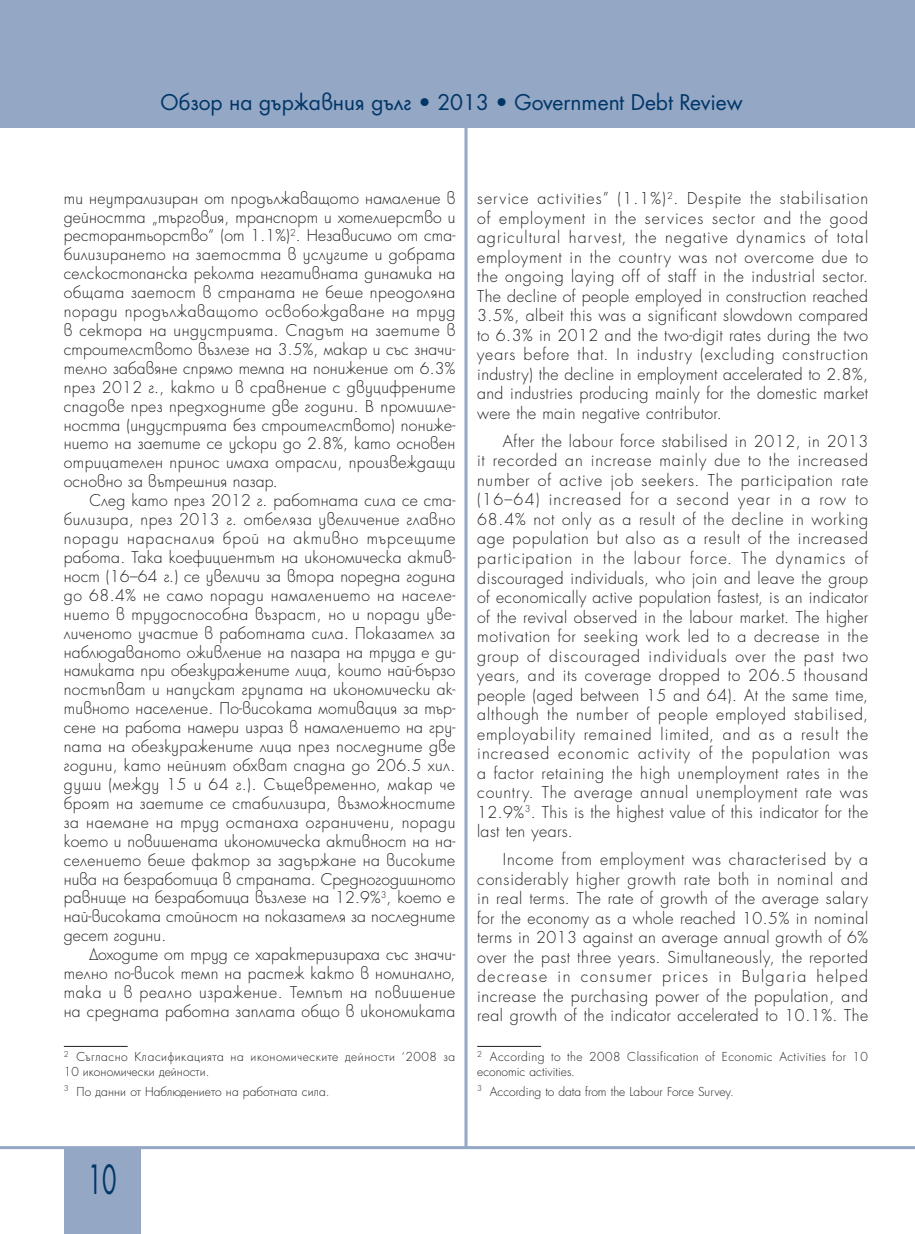
<style>
.page{position:relative;width:915px;height:1234px;background:#fff}
.page>*{position:absolute;margin:0;border:0;box-sizing:border-box;transform-origin:0 0}
.t1{font:39px "SP Futur";color:#003667;scale:.6 1}
.t2{font:21px "SP Futur";color:#003667}
.Body_text__e{font:300 15.9px/19.5px "SP Futur";letter-spacing:.02em;color:#231f20;text-align:justify}
.Бележка_по_линия{font:300 15.9px/19.5px "SP Futur";letter-spacing:.015em;color:#231f20;text-align:justify}
.Body_text__b{font:300 15.75px/18.9px "SP Futur";letter-spacing:.015em;color:#231f20;text-align:justify}
.Бележка_по_линия-2{font:300 15.75px/18.9px "SP Futur";letter-spacing:.01em;color:#231f20;text-align:justify}
.Бележка_по_линия-3{font:300 12px "SP Future";letter-spacing:.01em;color:#231f20}
.Бележка_по_линия-4{font:300 12px/15px "SP Future";letter-spacing:.045em;color:#231f20}
.Бележка_по_линия-5{font:300 12px/15px "SP Future";letter-spacing:.03em;color:#231f20}
</style>
<div class="page">
<div style="left:0;top:0;width:914px;height:127px;background:#94a7c5"></div>
<hr style="left:0;top:1145px;width:914px;height:3px;background:#94a7c5">
<hr style="left:464px;top:128px;width:3px;height:1020px;background:#94a7c5">
<div style="left:64px;top:1147px;width:76px;height:86px;background:#94a7c5"></div>
<hr style="left:64px;top:1045px;width:64px;height:1px;background:#231f20">
<hr style="left:477px;top:1045px;width:64px;height:1px;background:#231f20">
<h2 class="t2" style="left:160px;top:88px;width:583px">Обзор на държавния дълг • 2013 • Government Debt Review</h2>
<p class="Бележка_по_линия-2" style="left:64px;top:188px;width:393px">ти неутрализиран от продължаващото намаление в дейността „търговия, транспорт и хотелиерство и ресторантьорство“ (от 1.1%)<sup>2</sup>. Независимо от ста&shy;билизирането на заетостта в услугите и добрата селскостопанска реколта негативната динамика на общата заетост в страната не беше преодоляна поради продължаващото освобождаване на труд в сектора на индустрията. Спадът на заетите в строителството възлезе на 3.5%, макар и със значи&shy;телно забавяне спрямо темпа на понижение от 6.3% през 2012 г., както и в сравнение с двуцифрените спадове през предходните две години. В промишле&shy;ността (индустрията без строителството) пониже&shy;нието на заетите се ускори до 2.8%, като основен отрицателен принос имаха отрасли, произвеждащи основно за вътрешния пазар.</p>
<p class="Body_text__b" style="left:64px;top:491px;width:393px;text-indent:26px">След като през 2012 г. работната сила се ста&shy;билизира, през 2013 г. отбеляза увеличение главно поради нарасналия брой на активно търсещите работа. Така коефициентът на икономическа актив&shy;ност (16–64 г.) се увеличи за втора поредна година до 68.4% не само поради намалението на населе&shy;нието в трудоспособна възраст, но и поради уве&shy;личеното участие в работната сила. Показател за наблюдаваното оживление на пазара на труда е ди&shy;намиката при обезкуражените лица, които най-бързо постъпват и напускат групата на икономически ак&shy;тивното население. По-високата мотивация за тър&shy;сене на работа намери израз в намалението на гру&shy;пата на обезкуражените лица през последните две години, като нейният обхват спадна до 206.5 хил. души (между 15 и 64 г.). Същевременно, макар че броят на заетите се стабилизира, възможностите за наемане на труд останаха ограничени, поради което и повишената икономическа активност на на&shy;селението беше фактор за задържане на високите нива на безработица в страната. Средногодишното равнище на безработица възлезе на 12.9%<sup>3</sup>, което е най-високата стойност на показателя за последните десет години.</p>
<p class="Body_text__b" style="left:64px;top:944px;width:393px;text-indent:26px">Доходите от труд се характеризираха със значи&shy;телно по-висок темп на растеж както в номинално, така и в реално изражение. Темпът на повишение на средната работна заплата общо в икономиката</p>
<p class="Бележка_по_линия-4" style="left:64px;top:1049px;width:393px"><sup>2</sup> Съгласно Класификацията на икономическите дейности ‘2008 за<br>10 икономически дейности.</p>
<p class="Бележка_по_линия-3" style="left:64px;top:1083px;width:267px"><sup>3</sup> По данни от Наблюдението на работната сила.</p>
<p class="Бележка_по_линия" style="left:477px;top:189px;width:392px">service activities” (1.1%)<sup>2</sup>. Despite the stabilisation of employment in the services sector and the good agricultural harvest, the negative dynamics of total employment in the country was not overcome due to the ongoing laying off of staff in the industrial sector.<br>The decline of people employed in construction reached 3.5%, albeit this was a significant slowdown compared to 6.3% in 2012 and the two-digit rates during the two years before that. In industry (excluding construction industry) the decline in employment accelerated to 2.8%, and industries producing mainly for the domestic market were the main negative contributor.</p>
<p class="Body_text__e" style="left:477px;top:431px;width:392px;text-indent:26px">After the labour force stabilised in 2012, in 2013 it recorded an increase mainly due to the increased number of active job seekers. The participation rate (16–64) increased for a second year in a row to 68.4% not only as a result of the decline in working age population but also as a result of the increased participation in the labour force. The dynamics of discouraged individuals, who join and leave the group of economically active population fastest, is an indicator of the revival observed in the labour market. The higher motivation for seeking work led to a decrease in the group of discouraged individuals over the past two years, and its coverage dropped to 206.5 thousand people (aged between 15 and 64). At the same time, although the number of people employed stabilised, employability remained limited, and as a result the increased economic activity of the population was a factor retaining the high unemployment rates in the country. The average annual unemployment rate was 12.9%<sup>3</sup>. This is the highest value of this indicator for the last ten years.</p>
<p class="Body_text__e" style="left:477px;top:849px;width:392px;text-indent:26px">Income from employment was characterised by a considerably higher growth rate both in nominal and in real terms. The rate of growth of the average salary for the economy as a whole reached 10.5% in nominal terms in 2013 against an average annual growth of 6% over the past three years. Simultaneously, the reported decrease in consumer prices in Bulgaria helped increase the purchasing power of the population, and real growth of the indicator accelerated to 10.1%. The</p>
<p class="Бележка_по_линия-5" style="left:477px;top:1049px;width:392px"><sup>2</sup> According to the 2008 Classification of Economic Activities for 10 economic activities.</p>
<p class="Бележка_по_линия-3" style="left:477px;top:1083px;width:258px"><sup>3</sup> According to data from the Labour Force Survey.</p>
<h1 class="t1" style="left:88px;top:1153px;width:50px">10</h1>
</div>
